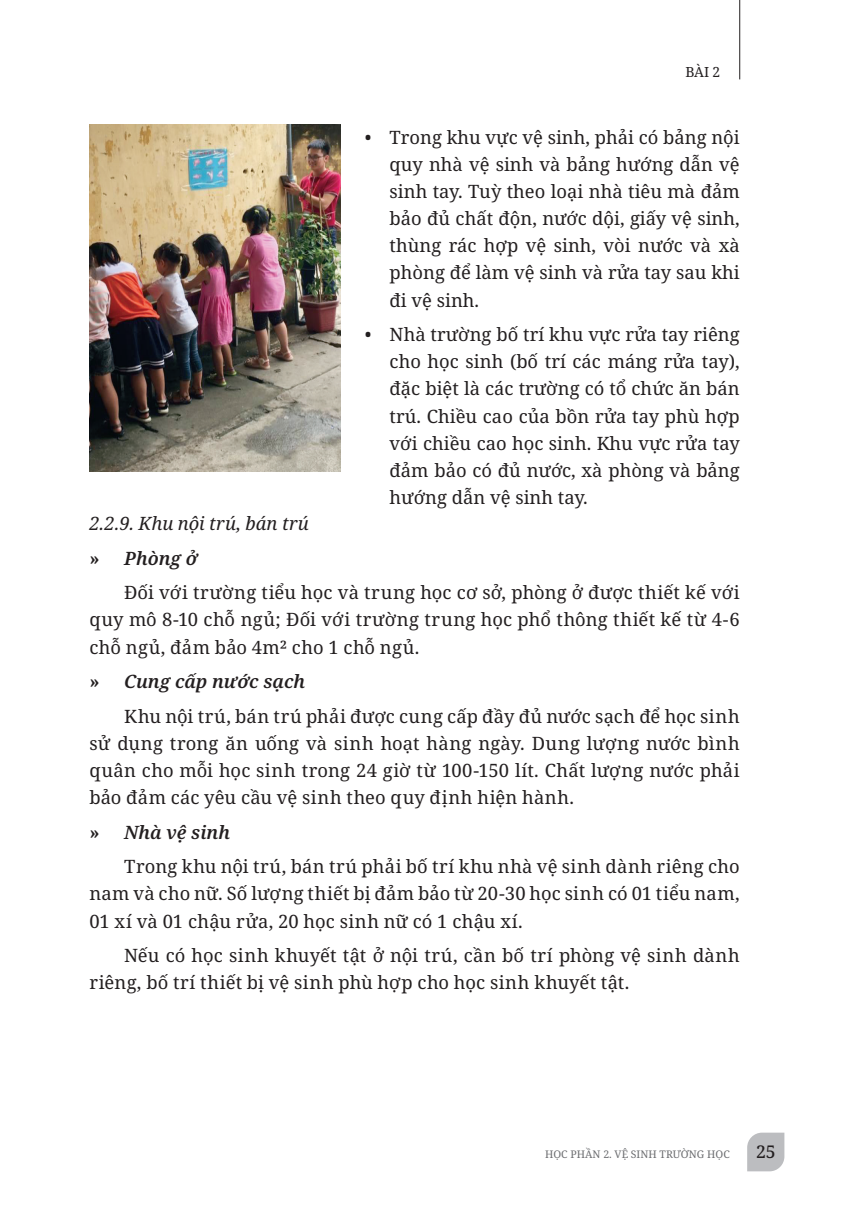
<style>
.page{position:relative;width:844px;height:1221px;background:#fff}
.page>*{position:absolute;margin:0;border:0;box-sizing:border-box;transform-origin:0 0}
.t1{font:18.38px/27.1px "Noto Serif";letter-spacing:.005em;color:#231f20;text-align:justify}
.t2{font:italic 600 18.38px "Noto Serif";color:#231f20}
.Section_2{font:italic 18.38px "Noto Serif";letter-spacing:.01em;color:#231f20}
.t3{font:500 17.5px "Noto Serif";color:#231f20}
.t4{font:14px "Noto Serif";color:#231f20}
.t5{font:10.5px "Noto Serif";color:#6c6d70}
.s1{font-weight:700;font-style:normal}
</style>
<div class="page">
<svg style="left:747px;top:1132px;width:37px;height:39px"></svg>
<hr style="left:739px;top:0;width:1px;height:79px;background:#231f20">
<img style="left:89px;top:124px;width:251px;height:347px">
<p class="t4" style="left:685px;top:62px;width:36px">BÀI 2</p>
<p class="t1" style="left:389px;top:124px;width:351px;text-indent:-25px">• Trong khu vực vệ sinh, phải có bảng nội quy nhà vệ sinh và bảng hướng dẫn vệ sinh tay. Tuỳ theo loại nhà tiêu mà đảm bảo đủ chất độn, nước dội, giấy vệ sinh, thùng rác hợp vệ sinh, vòi nước và xà phòng để làm vệ sinh và rửa tay sau khi đi vệ sinh.</p>
<p class="t1" style="left:389px;top:321px;width:351px;text-indent:-25px">• Nhà trường bố trí khu vực rửa tay riêng cho học sinh (bố trí các máng rửa tay), đặc biệt là các trường có tổ chức ăn bán trú. Chiều cao của bồn rửa tay phù hợp với chiều cao học sinh. Khu vực rửa tay đảm bảo có đủ nước, xà phòng và bảng hướng dẫn vệ sinh tay.</p>
<p class="Section_2" style="left:89px;top:511px;width:221px">2.2.9. Khu nội trú, bán trú</p>
<p class="t2" style="left:89px;top:545px;width:110px"><span class="s1">»</span> Phòng ở</p>
<p class="t1" style="left:89px;top:579px;width:651px;text-indent:35px">Đối với trường tiểu học và trung học cơ sở, phòng ở được thiết kế với quy mô 8-10 chỗ ngủ; Đối với trường trung học phổ thông thiết kế từ 4-6 chỗ ngủ, đảm bảo 4m2 cho 1 chỗ ngủ.</p>
<p class="t2" style="left:89px;top:668px;width:217px"><span class="s1">»</span> Cung cấp nước sạch</p>
<p class="t1" style="left:89px;top:703px;width:651px;text-indent:35px">Khu nội trú, bán trú phải được cung cấp đầy đủ nước sạch để học sinh sử dụng trong ăn uống và sinh hoạt hàng ngày. Dung lượng nước bình quân cho mỗi học sinh trong 24 giờ từ 100-150 lít. Chất lượng nước phải bảo đảm các yêu cầu vệ sinh theo quy định hiện hành.</p>
<p class="t2" style="left:89px;top:819px;width:142px"><span class="s1">»</span> Nhà vệ sinh</p>
<p class="t1" style="left:89px;top:853px;width:651px;text-indent:35px">Trong khu nội trú, bán trú phải bố trí khu nhà vệ sinh dành riêng cho nam và cho nữ. Số lượng thiết bị đảm bảo từ 20-30 học sinh có 01 tiểu nam, 01 xí và 01 chậu rửa, 20 học sinh nữ có 1 chậu xí.</p>
<p class="t1" style="left:89px;top:942px;width:651px;text-indent:35px">Nếu có học sinh khuyết tật ở nội trú, cần bố trí phòng vệ sinh dành riêng, bố trí thiết bị vệ sinh phù hợp cho học sinh khuyết tật.</p>
<p class="t5" style="left:545px;top:1146px;width:186px">HỌC PHẦN 2. VỆ SINH TRƯỜNG HỌC</p>
<p class="t3" style="left:755px;top:1139px;width:21px">25</p>
</div>
